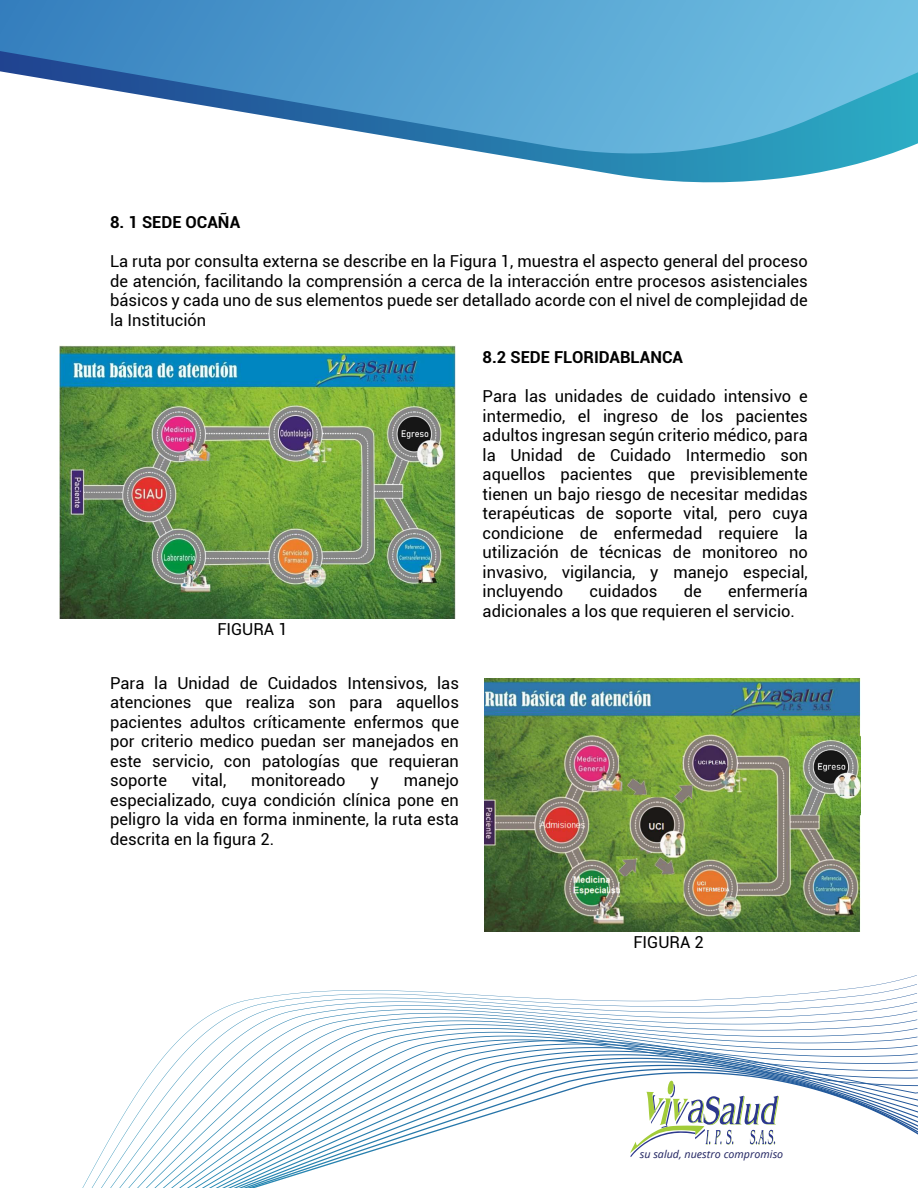
<style>
.page{position:relative;width:918px;height:1188px;background:#fff}
.page>*{position:absolute;margin:0;border:0;box-sizing:border-box;transform-origin:0 0}
.t1{font:16.5px/19.5px "Roboto";color:#000;text-align:justify}
.t2{font:700 16.5px "Roboto";color:#000}
.t3{font:italic 10.65px "Noto Sans";color:#262965}
</style>
<div class="page">
<svg style="left:541px;top:162px;width:323px;height:21px"></svg>
<svg style="left:0;top:0;width:918px;height:162px"></svg>
<svg style="left:82px;top:975px;width:834px;height:213px"></svg>
<svg style="left:597px;top:1057px;width:321px;height:100px"></svg>
<img style="left:59px;top:346px;width:397px;height:273px">
<img style="left:485px;top:679px;width:375px;height:252px">
<p class="t2" style="left:110px;top:211px;width:132px">8. 1 SEDE OCAÑA</p>
<p class="t1" style="left:110px;top:251px;width:699px">La ruta por consulta externa se describe en la Figura 1, muestra el aspecto general del proceso de atención, facilitando la comprensión a cerca de la interacción entre procesos asistenciales básicos y cada uno de sus elementos puede ser detallado acorde con el nivel de complejidad de la Institución</p>
<p class="t1" style="left:217px;top:618px;width:72px">FIGURA 1</p>
<p class="t1" style="left:110px;top:672px;width:350px">Para la Unidad de Cuidados Intensivos, las atenciones que realiza son para aquellos pacientes adultos críticamente enfermos que por criterio medico puedan ser manejados en este servicio, con patologías que requieran soporte</p>
<p class="t1" style="left:110px;top:770px;width:350px;text-indent:294px">manejo especializado, cuya condición clínica pone en peligro la vida en forma inminente, la ruta esta descrita en la figura 2.</p>
<p class="t1" style="left:192px;top:770px;width:36px">vital,</p>
<p class="t1" style="left:251px;top:770px;width:96px">monitoreado</p>
<p class="t1" style="left:371px;top:770px;width:10px">y</p>
<p class="t2" style="left:483px;top:346px;width:202px">8.2 SEDE FLORIDABLANCA</p>
<p class="t1" style="left:483px;top:386px;width:327px">Para las unidades de cuidado intensivo e intermedio, el ingreso de los pacientes adultos ingresan según criterio médico, para la Unidad de Cuidado Intermedio son aquellos pacientes que previsiblemente tienen un bajo riesgo de necesitar medidas terapéuticas de soporte vital, pero cuya condicione de enfermedad requiere la utilización de técnicas de monitoreo no invasivo, vigilancia, y manejo especial, incluyendo</p>
<p class="t1" style="left:483px;top:581px;width:327px;text-indent:246px">enfermería adicionales a los que requieren el servicio.</p>
<p class="t1" style="left:590px;top:581px;width:69px">cuidados</p>
<p class="t1" style="left:684px;top:581px;width:20px">de</p>
<p class="t1" style="left:633px;top:932px;width:72px">FIGURA 2</p>
<p class="t3" style="left:640px;top:1146px;width:145px">su salud, nuestro compromiso</p>
</div>
